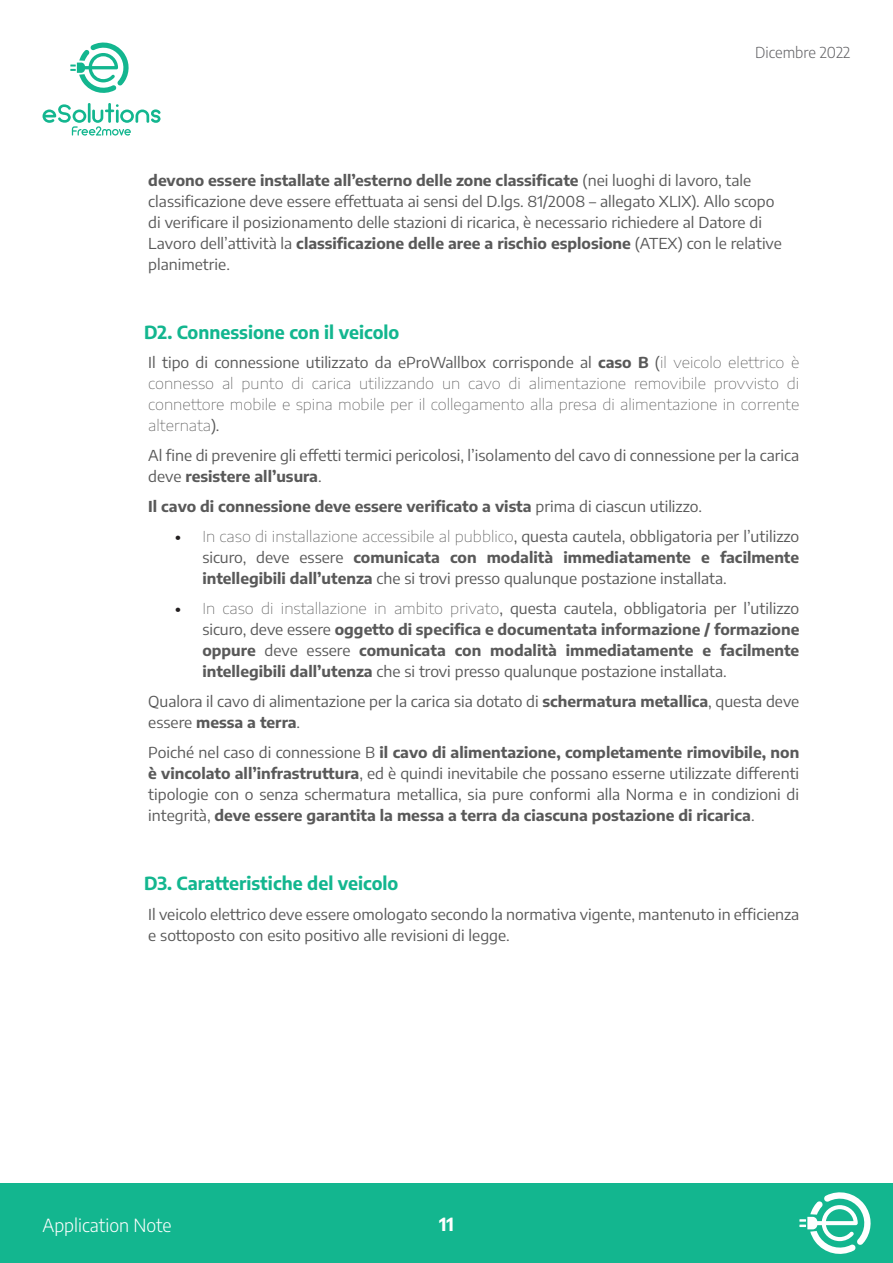
<style>
.page{position:relative;width:893px;height:1263px;background:#fff}
.page>*{position:absolute;margin:0;border:0;box-sizing:border-box;transform-origin:0 0}
.TITOLETTO{font:700 18px "Encode Sans";color:#13b68f}
.t1{font:300 18px "Encode Sans";color:#fff}
.t2{font:700 18px "Encode Sans";color:#fff}
.Body_1{font:15px/21px "Encode Sans";color:#595959;scale:1.05 1}
.Body_1-2{font:700 15px/21px "Encode Sans";color:#595959;text-align:justify;scale:1.05 1}
.Body_1-3{font:100 15px/21px "Encode Sans Semi Expanded";color:#595959;text-align:justify;scale:1.05 1}
.t3{font:300 15px "Encode Sans";color:#636366}
.s1{font-weight:700}
.s2{font-family:"Encode Sans";font-weight:400}
.s3{font-family:"Encode Sans";font-weight:700}
.s4{font-weight:400}
.s5{font-weight:600;color:#231f20}
.s6{font-family:"Encode Sans Semi Expanded";font-weight:100}
</style>
<div class="page">
<div style="left:0;top:1183px;width:893px;height:80px;background:#13b68f"></div>
<svg style="left:70px;top:42px;width:59px;height:51px"></svg>
<svg style="left:43px;top:103px;width:118px;height:33px"></svg>
<svg style="left:799px;top:1192px;width:72px;height:62px"></svg>
<p class="t3" style="left:755px;top:42px;width:97px">Dicembre 2022</p>
<p class="Body_1" style="left:148px;top:169px;width:605px"><span class="s1">devono essere installate all’esterno delle zone classificate</span> (nei luoghi di lavoro, tale classificazione deve essere effettuata ai sensi del D.lgs. 81/2008 – allegato XLIX). Allo scopo di verificare il posizionamento delle stazioni di ricarica, è necessario richiedere al Datore di Lavoro dell’attività la <span class="s1">classificazione delle aree a rischio esplosione</span> (ATEX) con le relative planimetrie.</p>
<p class="TITOLETTO" style="left:144px;top:320px;width:257px">D2. Connessione con il veicolo</p>
<p class="Body_1-3" style="left:148px;top:351px;width:622px"><span class="s2">Il tipo di connessione utilizzato da eProWallbox corrisponde al</span> <span class="s3">caso B</span> <span class="s2">(</span>il veicolo elettrico è connesso al punto di carica utilizzando un cavo di alimentazione removibile provvisto di connettore mobile e spina mobile per il collegamento alla presa di alimentazione in corrente alternata<span class="s2">).</span></p>
<p class="Body_1" style="left:148px;top:444px;width:621px">Al fine di prevenire gli effetti termici pericolosi, l’isolamento del cavo di connessione per la carica deve <span class="s1">resistere all’usura</span>.</p>
<p class="Body_1-2" style="left:148px;top:495px;width:529px">Il cavo di connessione deve essere verificato a vista <span class="s4">prima di ciascun utilizzo.</span></p>
<p class="Body_1" style="left:202px;top:525px;width:570px;text-align:justify;text-indent:-27px"><span class="s5">•</span> <span class="s6">In caso di installazione accessibile al pubblico</span>, questa cautela, obbligatoria per l’utilizzo sicuro, deve essere <span class="s1">comunicata con modalità immediatamente e facilmente intellegibili dall’utenza</span> che si trovi presso qualunque postazione installata.</p>
<p class="Body_1-2" style="left:202px;top:597px;width:570px;text-indent:-27px"><span class="s5">•</span> <span class="s6">In caso di installazione in ambito privato</span><span class="s4">, questa cautela, obbligatoria per l’utilizzo sicuro, deve essere</span> oggetto di specifica e documentata informazione / formazione oppure <span class="s4">deve essere</span> comunicata con modalità immediatamente e facilmente intellegibili dall’utenza <span class="s4">che si trovi presso qualunque postazione installata.</span></p>
<p class="Body_1" style="left:148px;top:690px;width:622px">Qualora il cavo di alimentazione per la carica sia dotato di <span class="s1">schermatura metallica</span>, questa deve essere <span class="s1">messa a terra</span>.</p>
<p class="Body_1" style="left:148px;top:741px;width:621px;text-align:justify">Poiché nel caso di connessione B <span class="s1">il cavo di alimentazione, completamente rimovibile, non è vincolato all’infrastruttura</span>, ed è quindi inevitabile che possano esserne utilizzate differenti tipologie con o senza schermatura metallica, sia pure conformi alla Norma e in condizioni di integrità, <span class="s1">deve essere garantita la messa a terra da ciascuna postazione di ricarica</span>.</p>
<p class="TITOLETTO" style="left:144px;top:871px;width:256px">D3. Caratteristiche del veicolo</p>
<p class="Body_1" style="left:148px;top:903px;width:621px">Il veicolo elettrico deve essere omologato secondo la normativa vigente, mantenuto in efficienza e sottoposto con esito positivo alle revisioni di legge.</p>
<p class="t1" style="left:43px;top:1213px;width:131px">Application Note</p>
<p class="t2" style="left:439px;top:1212px;width:16px">11</p>
</div>
